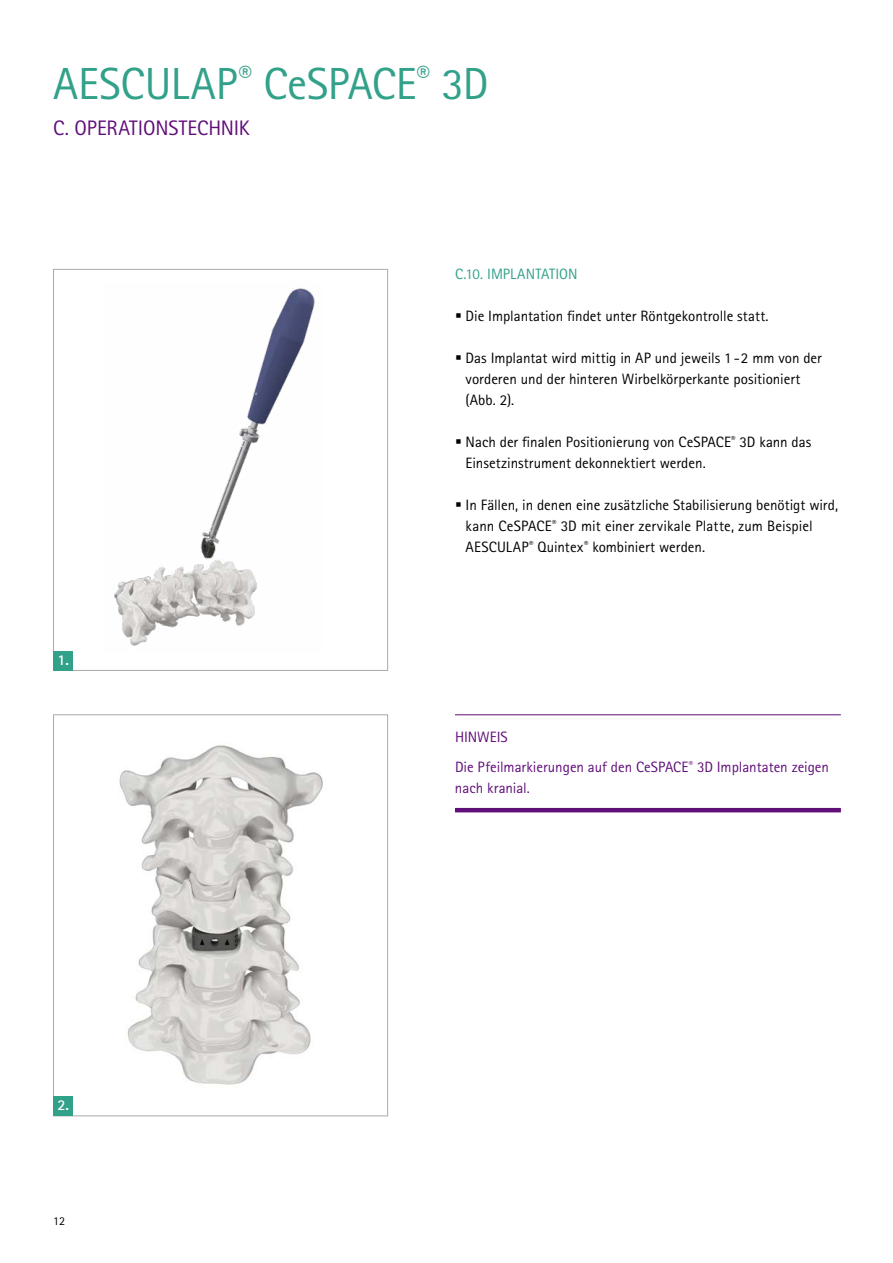
<style>
.page{position:relative;width:893px;height:1263px;background:#fff}
.page>*{position:absolute;margin:0;border:0;box-sizing:border-box;transform-origin:0 0}
.t1{font:45px "Rotis Sans Serif Pro";letter-spacing:-.005em;color:#32a189}
.t2{font:21px "Rotis Sans Serif Pro";letter-spacing:-.005em;color:#600e78}
.t3{font:15px/21px "Rotis Sans Serif Pro";color:#000}
.t4{font:15px/30px "Rotis Sans Serif Pro";letter-spacing:-.005em;color:#600e78}
.t5{font:15px "Rotis Sans Serif Pro";color:#32a189}
.t6{font:700 15px "Rotis Sans Serif Pro";color:#fff}
.t7{font:12px "Rotis Sans Serif Pro";color:#000}
</style>
<div class="page">
<div style="left:53px;top:269px;width:335px;height:402px;background:#fff;border:1px solid #aaa"></div>
<img style="left:119px;top:745px;width:204px;height:340px">
<div style="left:53px;top:714px;width:335px;height:402px;border:1px solid #aaa"></div>
<img style="left:114px;top:288px;width:201px;height:358px">
<hr style="left:455px;top:714px;width:386px;height:1px;background:#600e78">
<hr style="left:455px;top:808px;width:386px;height:4px;background:#600e78">
<div style="left:53px;top:651px;width:20px;height:20px;background:#32a189"></div>
<div style="left:53px;top:1096px;width:20px;height:20px;background:#32a189"></div>
<h1 class="t1" style="left:53px;top:57px;width:437px">AESCULAP<sup>®</sup> CeSPACE<sup>®</sup> 3D</h1>
<h2 class="t2" style="left:53px;top:116px;width:198px">C. OPERATIONSTECHNIK</h2>
<p class="t6" style="left:58px;top:650px;width:13px">1.</p>
<p class="t6" style="left:58px;top:1095px;width:13px">2.</p>
<p class="t7" style="left:53px;top:1213px;width:13px">12</p>
<p class="t5" style="left:455px;top:265px;width:124px">C.10. IMPLANTATION</p>
<p class="t3" style="left:455px;top:306px;width:315px">▪ Die Implantation findet unter Röntgekontrolle statt.</p>
<p class="t3" style="left:466px;top:348px;width:358px;text-indent:-11px">▪ Das Implantat wird mittig in AP und jeweils 1 - 2 mm von der vorderen und der hinteren Wirbelkörperkante positioniert (Abb. 2).</p>
<p class="t3" style="left:466px;top:432px;width:347px;text-indent:-11px">▪ Nach der finalen Positionierung von CeSPACE<sup>®</sup> 3D kann das<br>Einsetzinstrument dekonnektiert werden.</p>
<p class="t3" style="left:466px;top:495px;width:374px;text-indent:-11px">▪ In Fällen, in denen eine zusätzliche Stabilisierung benötigt wird, kann CeSPACE<sup>®</sup> 3D mit einer zervikale Platte, zum Beispiel<br>AESCULAP<sup>®</sup> Quintex<sup>®</sup> kombiniert werden.</p>
<p class="t4" style="left:455px;top:722px;width:375px">HINWEIS<br>Die Pfeilmarkierungen auf den CeSPACE<sup>®</sup> 3D Implantaten zeigen</p>
<p class="t4" style="left:455px;top:773px;width:76px">nach kranial.</p>
</div>
